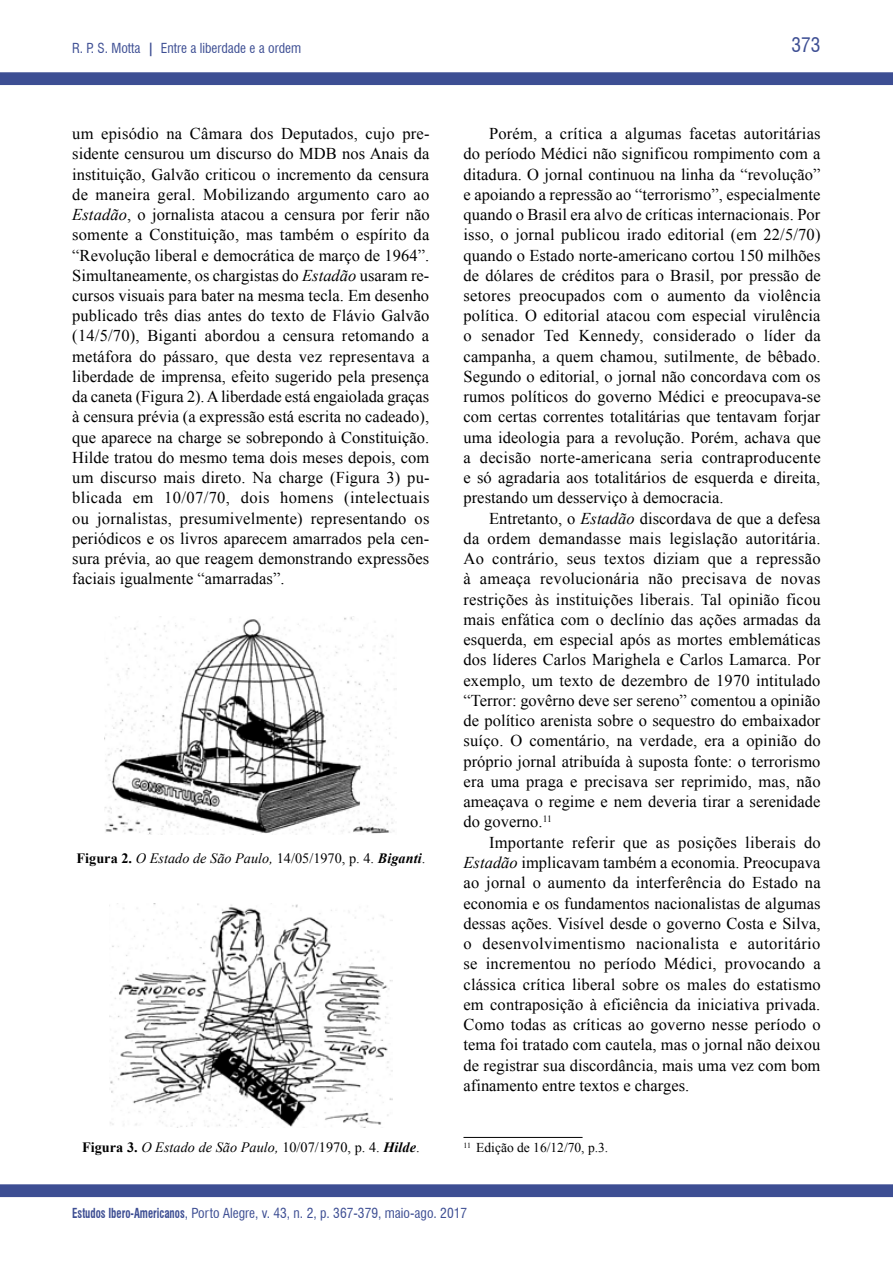
<style>
.page{position:relative;width:893px;height:1263px;background:#fff}
.page>*{position:absolute;margin:0;border:0;box-sizing:border-box;transform-origin:0 0}
.t1{font:condensed 19.5px "Swiss 721 BT";color:#3d4e93}
.t2{font:16.5px/20.2px "Times New Roman";color:#000;text-align:justify}
.t3{font:italic 14.25px "Times New Roman";color:#000}
.t4{font:condensed 13.5px "Swiss 721 BT";color:#3d4e93}
.t5{font:13.5px "Times New Roman";color:#000}
.s1{font-weight:700}
.s2{font-style:italic}
.s3{font-weight:700;font-style:normal}
.s4{font-style:normal}
</style>
<div class="page">
<div style="left:0;top:72px;width:893px;height:13px;background:#3d4e93;border:2px solid #3d4e93"></div>
<div style="left:1px;top:1185px;width:891px;height:11px;background:#3d4e93"></div>
<div style="left:0;top:1184px;width:893px;height:13px;border:2px solid #3d4e93"></div>
<img style="left:105px;top:617px;width:292px;height:217px">
<img style="left:110px;top:904px;width:282px;height:223px">
<hr style="left:463px;top:1137px;width:120px;height:1px;background:#000">
<p class="t4" style="left:72px;top:40px;width:230px">R. P. S. Motta <span class="s1">|</span> Entre a liberdade e a ordem</p>
<p class="t1" style="left:791px;top:33px;width:31px">373</p>
<p class="t2" style="left:72px;top:123px;width:359px">um episódio na Câmara dos Deputados, cujo pre&shy;sidente censurou um discurso do MDB nos Anais da instituição, Galvão criticou o incremento da censura de maneira geral. Mobilizando argumento caro ao <span class="s2">Estadão</span>, o jornalista atacou a censura por ferir não somente a Constituição, mas também o espírito da “Revolução liberal e democrática de março de 1964”.<br>Simultaneamente, os chargistas do <span class="s2">Estadão</span> usaram re&shy;cursos visuais para bater na mesma tecla. Em desenho publicado três dias antes do texto de Flávio Galvão (14/5/70), Biganti abordou a censura retomando a metáfora do pássaro, que desta vez representava a liberdade de imprensa, efeito sugerido pela presença da caneta (Figura 2). A liberdade está engaiolada graças à censura prévia (a expressão está escrita no cadeado), que aparece na charge se sobrepondo à Constituição.<br>Hilde tratou do mesmo tema dois meses depois, com um discurso mais direto. Na charge (Figura 3) pu&shy;blicada em 10/07/70, dois homens (intelectuais ou jornalistas, presumivelmente) representando os periódicos e os livros aparecem amarrados pela cen&shy;sura prévia, ao que reagem demonstrando expressões faciais igualmente “amarradas”.</p>
<p class="t3" style="left:76px;top:848px;width:350px"><span class="s3">Figura 2.</span> O Estado de São Paulo, <span class="s4">14/05/1970, p. 4.</span> <span class="s1">Biganti</span><span class="s4">.</span></p>
<p class="t2" style="left:463px;top:123px;width:359px;text-indent:26px">Porém, a crítica a algumas facetas autoritárias do período Médici não significou rompimento com a ditadura. O jornal continuou na linha da “revolução” e apoiando a repressão ao “terrorismo”, especialmente quando o Brasil era alvo de críticas internacionais. Por isso, o jornal publicou irado editorial (em 22/5/70) quando o Estado norte-americano cortou 150 milhões de dólares de créditos para o Brasil, por pressão de setores preocupados com o aumento da violência política. O editorial atacou com especial virulência o senador Ted Kennedy, considerado o líder da campanha, a quem chamou, sutilmente, de bêbado.<br>Segundo o editorial, o jornal não concordava com os rumos políticos do governo Médici e preocupava-se com certas correntes totalitárias que tentavam forjar uma ideologia para a revolução. Porém, achava que a decisão norte-americana seria contraproducente e só agradaria aos totalitários de esquerda e direita, prestando um desserviço à democracia.</p>
<p class="t2" style="left:463px;top:508px;width:359px;text-indent:26px">Entretanto, o <span class="s2">Estadão</span> discordava de que a defesa da ordem demandasse mais legislação autoritária.<br>Ao contrário, seus textos diziam que a repressão à ameaça revolucionária não precisava de novas restrições às instituições liberais. Tal opinião ficou mais enfática com o declínio das ações armadas da esquerda, em especial após as mortes emblemáticas dos líderes Carlos Marighela e Carlos Lamarca. Por exemplo, um texto de dezembro de 1970 intitulado “Terror: govêrno deve ser sereno” comentou a opinião de político arenista sobre o sequestro do embaixador suíço. O comentário, na verdade, era a opinião do próprio jornal atribuída à suposta fonte: o terrorismo era uma praga e precisava ser reprimido, mas, não ameaçava o regime e nem deveria tirar a serenidade do governo.<sup>11</sup></p>
<p class="t2" style="left:463px;top:832px;width:359px;text-indent:26px">Importante referir que as posições liberais do <span class="s2">Estadão</span> implicavam também a economia. Preocupava ao jornal o aumento da interferência do Estado na economia e os fundamentos nacionalistas de algumas dessas ações. Visível desde o governo Costa e Silva, o desenvolvimentismo nacionalista e autoritário se incrementou no período Médici, provocando a clássica crítica liberal sobre os males do estatismo em contraposição à eficiência da iniciativa privada.<br>Como todas as críticas ao governo nesse período o tema foi tratado com cautela, mas o jornal não deixou de registrar sua discordância, mais uma vez com bom afinamento entre textos e charges.</p>
<p class="t3" style="left:82px;top:1137px;width:339px"><span class="s3">Figura 3.</span> O Estado de São Paulo, <span class="s4">10/07/1970, p. 4.</span> <span class="s1">Hilde</span><span class="s4">.</span></p>
<p class="t5" style="left:463px;top:1139px;width:146px"><sup>11</sup> Edição de 16/12/70, p.3.</p>
<p class="t4" style="left:72px;top:1205px;width:396px"><span class="s1">Estudos Ibero-Americanos</span>, Porto Alegre, v. 43, n. 2, p. 367-379, maio-ago. 2017</p>
</div>
